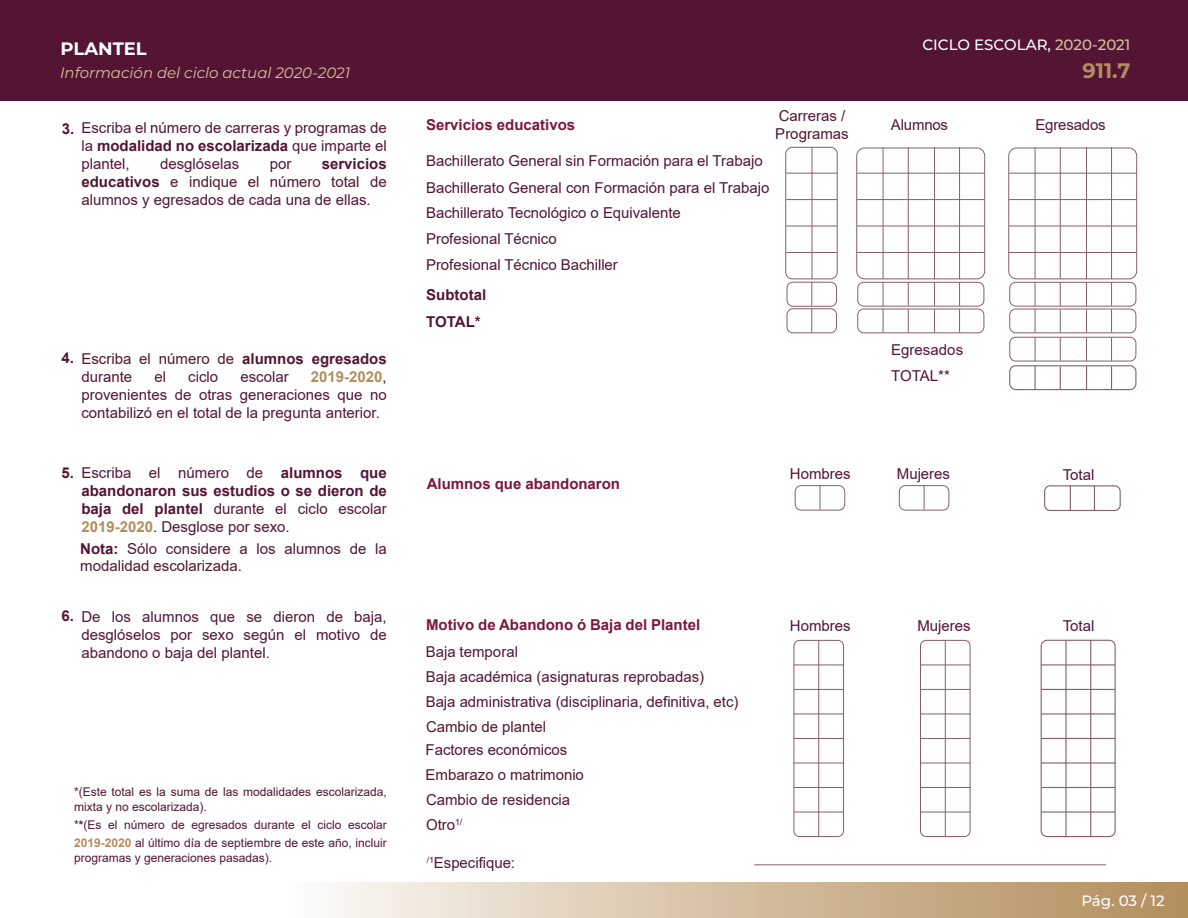
<style>
.page{position:relative;width:1188px;height:918px;background:#fff}
.page>*{position:absolute;margin:0;border:0;box-sizing:border-box;transform-origin:0 0}
.t1{font:700 21px "Montserrat";color:#b28e5e}
.t2{font:700 18px "Montserrat";color:#fff}
.t3{font:15px/18px "Arial";color:#531533}
.t4{font:700 15px/18px "Arial";color:#531533;text-align:justify}
.t5{font:700 15px "Arial";color:#7c163d}
.t6{font:italic 15px "Montserrat";color:#d7c29d}
.t7{font:500 15px "Montserrat";color:#fff}
.t8{font:12px/18px "Arial";color:#531533}
.s1{color:#d7c29d}
.s2{font-weight:700}
.s3{font-weight:700;color:#b28e5e}
.s4{font-weight:400}
.s5{color:#b28e5e}
</style>
<div class="page">
<hr style="left:754px;top:864px;width:352px;height:1px;background:#875e6c">
<hr style="left:857px;top:199px;width:128px;height:1px;background:#875e6c">
<hr style="left:857px;top:173px;width:128px;height:1px;background:#875e6c">
<hr style="left:857px;top:226px;width:128px;height:1px;background:#875e6c">
<hr style="left:786px;top:173px;width:51px;height:1px;background:#875e6c">
<hr style="left:786px;top:226px;width:51px;height:1px;background:#875e6c">
<hr style="left:786px;top:199px;width:51px;height:1px;background:#875e6c">
<hr style="left:786px;top:252px;width:51px;height:1px;background:#875e6c">
<hr style="left:857px;top:252px;width:128px;height:1px;background:#875e6c">
<div style="left:785px;top:147px;width:53px;height:132px;border:1px solid #875e6c;border-radius:7px"></div>
<div style="left:856px;top:148px;width:129px;height:131px;border:1px solid #875e6c;border-radius:8px"></div>
<hr style="left:1009px;top:199px;width:128px;height:1px;background:#875e6c">
<hr style="left:1009px;top:173px;width:128px;height:1px;background:#875e6c">
<hr style="left:1009px;top:226px;width:128px;height:1px;background:#875e6c">
<hr style="left:1009px;top:252px;width:128px;height:1px;background:#875e6c">
<div style="left:1008px;top:148px;width:129px;height:131px;border:1px solid #875e6c;border-radius:8px"></div>
<div style="left:1044px;top:485px;width:77px;height:26px;border:1px solid #875e6c;border-radius:6px"></div>
<div style="left:0;top:0;width:1188px;height:100px;background:#531533"></div>
<div style="left:285px;top:882px;width:903px;height:36px;background:linear-gradient(to right,#fcf9f5,#b18a57)"></div>
<div style="left:794px;top:640px;width:50px;height:197px;border:1px solid #875e6c;border-radius:6px"></div>
<hr style="left:794px;top:665px;width:50px;height:1px;background:#875e6c">
<hr style="left:794px;top:689px;width:50px;height:1px;background:#875e6c">
<hr style="left:794px;top:714px;width:50px;height:1px;background:#875e6c">
<hr style="left:794px;top:738px;width:50px;height:1px;background:#875e6c">
<hr style="left:794px;top:763px;width:50px;height:1px;background:#875e6c">
<hr style="left:794px;top:787px;width:50px;height:1px;background:#875e6c">
<hr style="left:794px;top:812px;width:50px;height:1px;background:#875e6c">
<div style="left:920px;top:640px;width:50px;height:197px;border:1px solid #875e6c;border-radius:6px"></div>
<hr style="left:920px;top:665px;width:50px;height:1px;background:#875e6c">
<hr style="left:920px;top:689px;width:50px;height:1px;background:#875e6c">
<hr style="left:920px;top:714px;width:50px;height:1px;background:#875e6c">
<hr style="left:920px;top:738px;width:50px;height:1px;background:#875e6c">
<hr style="left:920px;top:763px;width:50px;height:1px;background:#875e6c">
<hr style="left:920px;top:787px;width:50px;height:1px;background:#875e6c">
<hr style="left:920px;top:812px;width:50px;height:1px;background:#875e6c">
<hr style="left:1041px;top:664px;width:74px;height:2px;background:#875e6c">
<hr style="left:1041px;top:689px;width:74px;height:1px;background:#875e6c">
<hr style="left:1041px;top:713px;width:74px;height:2px;background:#875e6c">
<hr style="left:1041px;top:738px;width:74px;height:1px;background:#875e6c">
<hr style="left:1041px;top:762px;width:74px;height:2px;background:#875e6c">
<hr style="left:1041px;top:787px;width:74px;height:1px;background:#875e6c">
<hr style="left:1041px;top:811px;width:74px;height:2px;background:#875e6c">
<div style="left:1041px;top:640px;width:75px;height:197px;border:1px solid #875e6c;border-radius:6px"></div>
<hr style="left:818px;top:640px;width:1px;height:197px;background:#875e6c">
<hr style="left:945px;top:640px;width:1px;height:197px;background:#875e6c">
<hr style="left:1065px;top:640px;width:2px;height:197px;background:#875e6c">
<hr style="left:1090px;top:640px;width:1px;height:197px;background:#875e6c">
<svg style="left:794px;top:485px;width:52px;height:26px"></svg>
<svg style="left:899px;top:485px;width:51px;height:26px"></svg>
<hr style="left:959px;top:147px;width:1px;height:132px;background:#875e6c">
<hr style="left:934px;top:147px;width:1px;height:132px;background:#875e6c">
<hr style="left:908px;top:147px;width:1px;height:132px;background:#875e6c">
<hr style="left:883px;top:148px;width:1px;height:131px;background:#875e6c">
<hr style="left:812px;top:147px;width:1px;height:132px;background:#875e6c">
<svg style="left:786px;top:281px;width:51px;height:53px"></svg>
<svg style="left:857px;top:282px;width:128px;height:52px"></svg>
<hr style="left:1111px;top:147px;width:1px;height:132px;background:#875e6c">
<hr style="left:1086px;top:147px;width:1px;height:132px;background:#875e6c">
<hr style="left:1060px;top:147px;width:1px;height:132px;background:#875e6c">
<hr style="left:1035px;top:148px;width:1px;height:131px;background:#875e6c">
<svg style="left:1009px;top:282px;width:128px;height:109px"></svg>
<svg style="left:1094px;top:485px;width:1px;height:25px"></svg>
<svg style="left:1070px;top:485px;width:1px;height:25px"></svg>
<p class="t2" style="left:60px;top:36px;width:88px">PLANTEL</p>
<p class="t7" style="left:922px;top:34px;width:209px">CICLO ESCOLAR, <span class="s1">2020-2021</span></p>
<p class="t6" style="left:60px;top:63px;width:292px">Información del ciclo actual 2020-2021</p>
<h1 class="t1" style="left:1083px;top:56px;width:49px">911.7</h1>
<p class="t3" style="left:81px;top:119px;width:307px;text-align:justify;text-indent:-20px"><span class="s2">3.</span> Escriba el número de carreras y programas de la <span class="s2">modalidad no escolarizada</span> que imparte el plantel,</p>
<p class="t3" style="left:160px;top:155px;width:81px">desglóselas</p>
<p class="t3" style="left:270px;top:155px;width:23px">por</p>
<p class="t3" style="left:81px;top:155px;width:307px;text-align:justify;text-indent:240px"><span class="s2">servicios educativos</span> e indique el número total de alumnos y egresados de cada una de ellas.</p>
<p class="t3" style="left:81px;top:349px;width:307px;text-indent:-20px"><span class="s2">4.</span> Escriba el número de <span class="s2">alumnos egresados </span>durante</p>
<p class="t3" style="left:81px;top:367px;width:307px;text-align:justify;text-indent:230px"><span class="s3">2019-2020</span>, provenientes de otras generaciones que no contabilizó en el total de la pregunta anterior.</p>
<p class="t3" style="left:154px;top:367px;width:13px">el</p>
<p class="t3" style="left:188px;top:367px;width:32px">ciclo</p>
<p class="t3" style="left:240px;top:367px;width:50px">escolar</p>
<p class="t4" style="left:81px;top:464px;width:307px;text-indent:-20px">5. <span class="s4">Escriba el número de</span> alumnos que abandonaron sus estudios o se dieron de baja del plantel <span class="s4">durante el ciclo escolar </span><span class="s5">2019-2020</span><span class="s4">. Desglose por sexo.</span></p>
<p class="t3" style="left:80px;top:541px;width:308px;line-height:16.5px"><span class="s2">Nota:</span> Sólo considere a los alumnos de la modalidad escolarizada.</p>
<p class="t3" style="left:81px;top:608px;width:307px;text-align:justify;text-indent:-20px"><span class="s2">6.</span> De los alumnos que se dieron de baja, desglóselos por sexo según el motivo de abandono o baja del plantel.</p>
<p class="t8" style="left:74px;top:784px;width:314px;line-height:15px">*(Este total es la suma de las modalidades escolarizada, mixta y no escolarizada).</p>
<p class="t8" style="left:74px;top:816px;width:314px">*<span class="s2">*</span>(Es el número de egresados durante el ciclo escolar<br><span class="s3">2019-2020</span> al último día de septiembre de este año, incluir</p>
<p class="t8" style="left:74px;top:849px;width:200px">programas y generaciones pasadas).</p>
<p class="t3" style="left:775px;top:107px;width:75px">Carreras /<br>Programas</p>
<p class="t5" style="left:426px;top:114px;width:151px">Servicios educativos</p>
<p class="t3" style="left:891px;top:116px;width:59px">Alumnos</p>
<p class="t3" style="left:426px;top:152px;width:338px">Bachillerato General sin Formación para el Trabajo</p>
<p class="t3" style="left:426px;top:175px;width:345px;line-height:24.9px">Bachillerato General con Formación para el Trabajo<br>Bachillerato Tecnológico o Equivalente</p>
<p class="t3" style="left:426px;top:229px;width:132px">Profesional Técnico</p>
<p class="t3" style="left:426px;top:255px;width:193px">Profesional Técnico Bachiller</p>
<p class="t4" style="left:426px;top:286px;width:62px">Subtotal</p>
<p class="t4" style="left:426px;top:313px;width:56px">TOTAL*</p>
<p class="t3" style="left:891px;top:340px;width:74px">Egresados</p>
<p class="t3" style="left:891px;top:366px;width:60px">TOTAL**</p>
<p class="t3" style="left:1035px;top:116px;width:72px">Egresados</p>
<p class="t5" style="left:427px;top:474px;width:195px">Alumnos que abandonaron</p>
<p class="t5" style="left:426px;top:615px;width:276px">Motivo de Abandono ó Baja del Plantel</p>
<p class="t3" style="left:426px;top:643px;width:94px">Baja temporal</p>
<p class="t3" style="left:426px;top:665px;width:314px;line-height:24.5px">Baja académica (asignaturas reprobadas)<br>Baja administrativa (disciplinaria, definitiva, etc)</p>
<p class="t3" style="left:426px;top:741px;width:143px">Factores económicos</p>
<p class="t3" style="left:426px;top:717px;width:122px">Cambio de plantel</p>
<p class="t3" style="left:426px;top:766px;width:160px">Embarazo o matrimonio</p>
<p class="t3" style="left:426px;top:791px;width:146px">Cambio de residencia</p>
<p class="t3" style="left:426px;top:816px;width:38px">Otro<sup>1/</sup></p>
<p class="t3" style="left:427px;top:854px;width:90px"><sup>/1</sup>Especifique:</p>
<p class="t3" style="left:790px;top:465px;width:62px">Hombres</p>
<p class="t3" style="left:897px;top:465px;width:55px">Mujeres</p>
<p class="t3" style="left:1063px;top:465px;width:33px">Total</p>
<p class="t3" style="left:790px;top:616px;width:62px">Hombres</p>
<p class="t3" style="left:917px;top:616px;width:55px">Mujeres</p>
<p class="t3" style="left:1063px;top:616px;width:33px">Total</p>
<p class="t7" style="left:1081px;top:890px;width:85px">Pág. 03 / 12</p>
</div>
